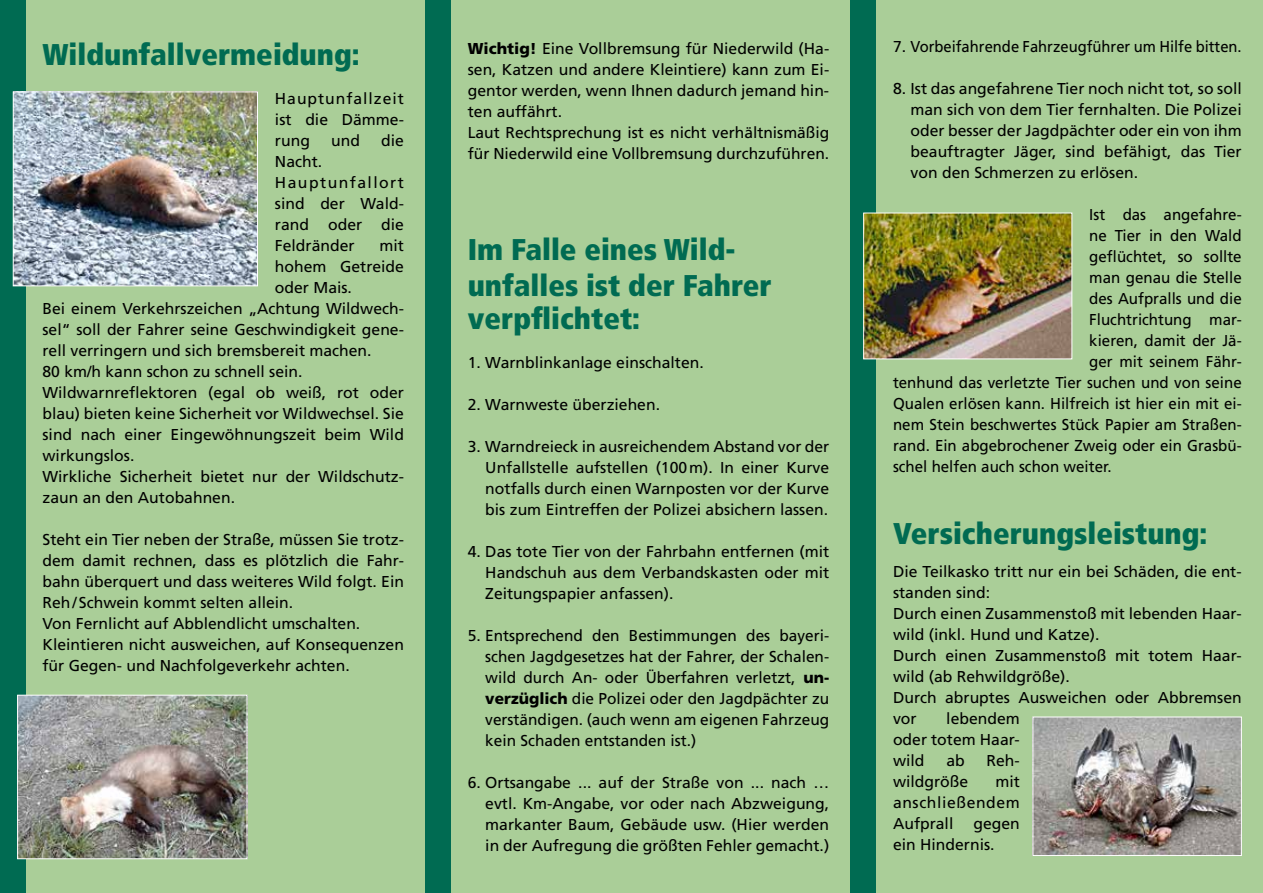
<style>
.page{position:relative;width:1263px;height:893px;background:#aace98}
.page>*{position:absolute;margin:0;border:0;box-sizing:border-box;transform-origin:0 0}
.t1{font:900 condensed 30px/36px "Frutiger LT Std";color:#006b52}
.t2{font:15.75px/21px "Frutiger LT Std";color:#000;text-align:justify}
.t3{font:15.75px "Frutiger LT Std";color:#000;scale:.96 1}
.s1{font-weight:900}
</style>
<div class="page">
<img style="left:1034px;top:719px;width:206px;height:135px">
<div style="left:1032px;top:717px;width:210px;height:139px;border:1px solid #fff"></div>
<div style="left:0;top:0;width:26px;height:893px;background:#006b52"></div>
<img style="left:15px;top:93px;width:241px;height:191px">
<div style="left:13px;top:91px;width:245px;height:195px;border:1px solid #fff"></div>
<div style="left:425px;top:0;width:26px;height:893px;background:#006b52"></div>
<div style="left:850px;top:0;width:26px;height:893px;background:#006b52"></div>
<img style="left:865px;top:215px;width:205px;height:142px">
<div style="left:863px;top:213px;width:209px;height:146px;border:1px solid #fff"></div>
<img style="left:19px;top:697px;width:226px;height:160px">
<div style="left:17px;top:695px;width:230px;height:164px;border:1px solid #fff"></div>
<h1 class="t1" style="left:43px;top:36px;width:319px">Wildunfallvermeidung:</h1>
<p class="t2" style="left:275px;top:88px;width:130px">Hauptunfallzeit ist die Dämme&shy;rung</p>
<p class="t2" style="left:331px;top:130px;width:30px">und</p>
<p class="t2" style="left:381px;top:130px;width:24px">die</p>
<p class="t2" style="left:275px;top:151px;width:131px;text-align:left">Nacht.<br>Hauptunfallort sind der Wald&shy;rand oder die<br>Feldränder</p>
<p class="t2" style="left:379px;top:235px;width:26px">mit</p>
<p class="t2" style="left:275px;top:256px;width:131px">hohem Getreide</p>
<p class="t2" style="left:275px;top:277px;width:79px">oder Mais.</p>
<p class="t2" style="left:43px;top:298px;width:363px">Bei einem Verkehrszeichen „Achtung Wildwech-</p>
<p class="t2" style="left:43px;top:319px;width:363px">sel“ soll der Fahrer seine Geschwindigkeit gene-</p>
<p class="t2" style="left:43px;top:340px;width:331px">rell verringern und sich bremsbereit machen.</p>
<p class="t2" style="left:43px;top:361px;width:261px">80 km/h kann schon zu schnell sein.</p>
<p class="t2" style="left:43px;top:382px;width:363px">Wildwarnreflektoren (egal ob weiß, rot oder</p>
<p class="t2" style="left:43px;top:403px;width:363px">blau) bieten keine Sicherheit vor Wildwechsel. Sie</p>
<p class="t2" style="left:43px;top:424px;width:363px">sind nach einer Eingewöhnungszeit beim Wild</p>
<p class="t2" style="left:43px;top:445px;width:93px">wirkungslos.</p>
<p class="t2" style="left:43px;top:466px;width:363px">Wirkliche Sicherheit bietet nur der Wildschutz-</p>
<p class="t2" style="left:43px;top:487px;width:194px">zaun an den Autobahnen.</p>
<p class="t2" style="left:43px;top:529px;width:363px;text-align:left">Steht ein Tier neben der Straße, müssen Sie trotz&shy;dem damit rechnen, dass es plötzlich die Fahr&shy;bahn überquert und dass weiteres Wild folgt. Ein Reh/ Schwein kommt selten allein.<br>Von Fernlicht auf Abblendlicht umschalten.<br>Kleintieren nicht ausweichen, auf Konsequenzen für Gegen- und Nachfolgeverkehr achten.</p>
<p class="t2" style="left:468px;top:38px;width:363px;text-align:left"><span class="s1">Wichtig!</span> Eine Vollbremsung für Niederwild (Ha&shy;sen, Katzen und andere Kleintiere) kann zum Ei&shy;gentor werden, wenn Ihnen dadurch jemand hin&shy;ten auffährt.<br>Laut Rechtsprechung ist es nicht verhältnismäßig für Niederwild eine Vollbremsung durchzuführen.</p>
<h1 class="t1" style="left:468px;top:231px;width:305px">Im Falle eines Wild&shy;unfalles ist der Fahrer</h1>
<h1 class="t1" style="left:468px;top:300px;width:174px">verpflichtet:</h1>
<p class="t2" style="left:468px;top:352px;width:238px">1. Warnblinkanlage einschalten.</p>
<p class="t2" style="left:468px;top:394px;width:194px">2. Warnweste überziehen.</p>
<p class="t2" style="left:485px;top:436px;width:345px;text-indent:-18px">3. Warndreieck in ausreichendem Abstand vor der Unfallstelle aufstellen (100m). In einer Kurve notfalls durch einen Warnposten vor der Kurve bis zum Eintreffen der Polizei absichern lassen.</p>
<p class="t2" style="left:485px;top:541px;width:345px;text-indent:-18px">4. Das tote Tier von der Fahrbahn entfernen (mit Handschuh aus dem Verbandskasten oder mit Zeitungspapier anfassen).</p>
<p class="t2" style="left:485px;top:625px;width:345px;text-indent:-18px">5. Entsprechend den Bestimmungen des bayeri&shy;schen Jagdgesetzes hat der Fahrer, der Schalen&shy;wild durch An- oder Überfahren verletzt, <span class="s1">un&shy;verzüglich</span> die Polizei oder den Jagdpächter zu verständigen. (auch wenn am eigenen Fahrzeug kein Schaden entstanden ist.)</p>
<p class="t2" style="left:485px;top:772px;width:345px;text-indent:-18px">6. Ortsangabe ... auf der Straße von ... nach … evtl. Km-Angabe, vor oder nach Abzweigung, markanter Baum, Gebäude usw. (Hier werden in der Aufregung die größten Fehler gemacht.)</p>
<p class="t2" style="left:893px;top:36px;width:350px">7. Vorbeifahrende Fahrzeugführer um Hilfe bitten.</p>
<p class="t2" style="left:910px;top:78px;width:333px;text-indent:-18px">8. Ist das angefahrene Tier noch nicht tot, so soll man sich von dem Tier fernhalten. Die Polizei oder besser der Jagdpächter oder ein von ihm beauftragter Jäger, sind befähigt, das Tier von den Schmerzen zu erlösen.</p>
<p class="t3" style="left:1089px;top:205px;width:160px">Ist das angefahre-</p>
<p class="t3" style="left:1089px;top:226px;width:160px">ne Tier in den Wald</p>
<p class="t3" style="left:1089px;top:247px;width:160px">geflüchtet, so sollte</p>
<p class="t3" style="left:1089px;top:268px;width:160px">man genau die Stelle</p>
<p class="t3" style="left:1089px;top:289px;width:160px">des Aufpralls und die</p>
<p class="t3" style="left:1089px;top:310px;width:160px">Fluchtrichtung mar-</p>
<p class="t3" style="left:1089px;top:331px;width:160px">kieren, damit der Jä-</p>
<p class="t3" style="left:1089px;top:352px;width:160px">ger mit seinem Fähr-</p>
<p class="t3" style="left:893px;top:373px;width:365px">tenhund das verletzte Tier suchen und von seine</p>
<p class="t3" style="left:893px;top:394px;width:365px">Qualen erlösen kann. Hilfreich ist hier ein mit ei-</p>
<p class="t3" style="left:893px;top:415px;width:365px">nem Stein beschwertes Stück Papier am Straßen-</p>
<p class="t3" style="left:893px;top:436px;width:365px">rand. Ein abgebrochener Zweig oder ein Grasbü-</p>
<p class="t3" style="left:893px;top:457px;width:229px">schel helfen auch schon weiter.</p>
<h1 class="t1" style="left:893px;top:516px;width:316px">Versicherungsleistung:</h1>
<p class="t2" style="left:893px;top:561px;width:350px;text-align:left">Die Teilkasko tritt nur ein bei Schäden, die ent&shy;standen sind:<br>Durch einen Zusammenstoß mit lebenden Haar&shy;wild (inkl. Hund und Katze).<br>Durch einen Zusammenstoß mit totem Haar&shy;wild (ab Rehwildgröße).<br>Durch abruptes Ausweichen oder Abbremsen vor</p>
<p class="t2" style="left:893px;top:708px;width:128px;text-indent:53px">lebendem oder totem Haar&shy;wild</p>
<p class="t2" style="left:946px;top:750px;width:20px">ab</p>
<p class="t2" style="left:986px;top:750px;width:35px">Reh-</p>
<p class="t2" style="left:893px;top:771px;width:77px">wildgröße</p>
<p class="t2" style="left:893px;top:771px;width:128px;text-indent:102px">mit anschließendem Aufprall</p>
<p class="t2" style="left:893px;top:813px;width:128px;text-indent:80px">gegen ein Hindernis.</p>
</div>
